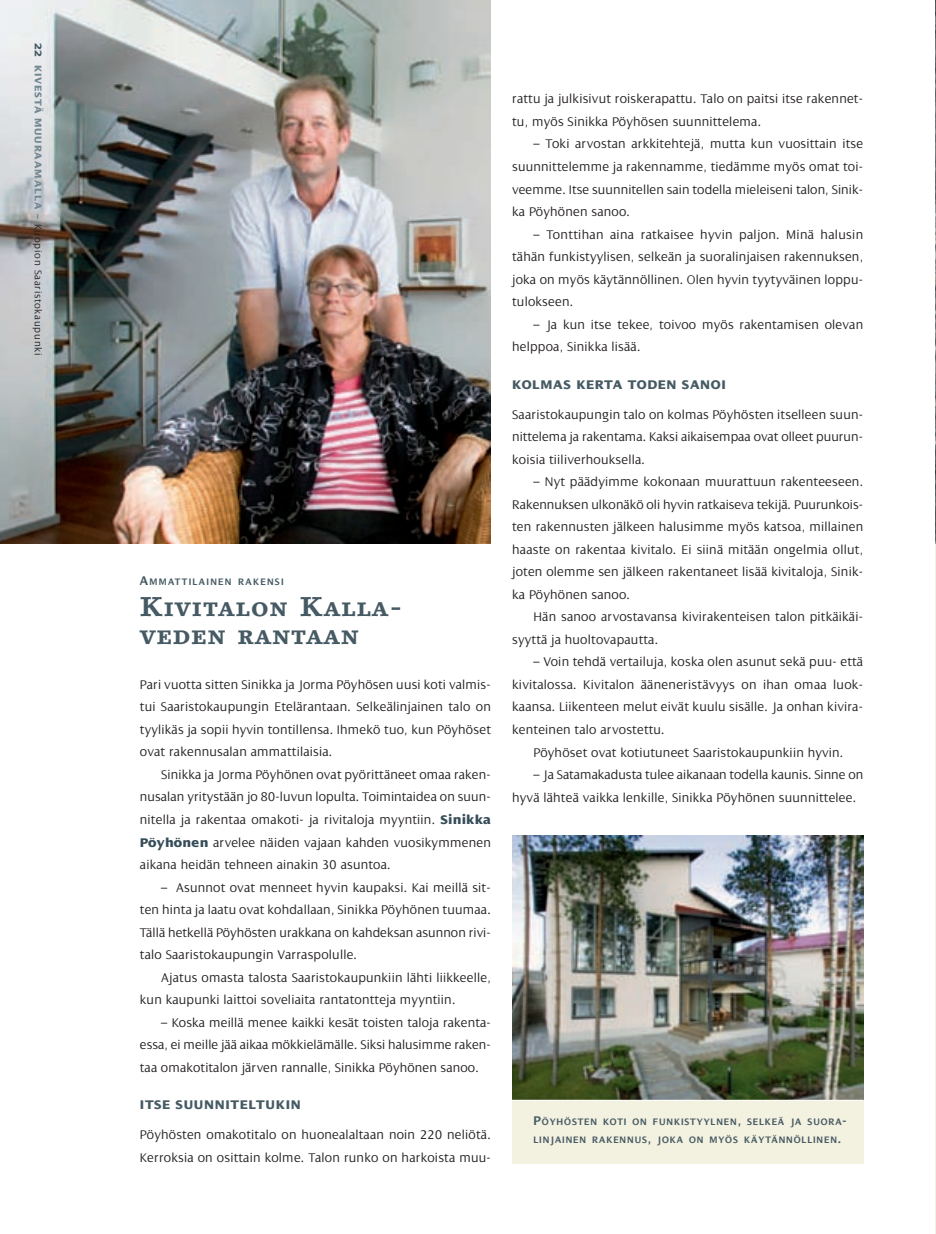
<style>
.page{position:relative;width:936px;height:1234px;background:#fff}
.page>*{position:absolute;margin:0;border:0;box-sizing:border-box;transform-origin:0 0}
.t1{font:27px/28.5px "Lino Letter Bold SC";letter-spacing:.045em;color:#465a64}
.t2{font:300 13.5px/22.5px "Dialog";letter-spacing:.015em;color:#231f20;text-align:justify}
.t3{font:13.5px "Dialog X Bold";letter-spacing:.05em;color:#465a64}
.t4{font:300 10.5px "Dialog";letter-spacing:.07em;color:#231f20}
.t5{font:10.2px/18px "Dialog Semi Bold SC";letter-spacing:.09em;color:#465a64}
.t6{font:10.2px "Dialog Semi Bold SC";letter-spacing:.125em;color:#465a64}
.s1{font-family:"Dialog X Bold";font-weight:400;color:#465a64}
.s2{font-family:"Dialog X Bold";font-weight:400;color:#738791}
.s3{font-size:13.5px}
.s4{font-family:"Dialog X Bold";font-weight:400;color:#364d59}
</style>
<div class="page">
<hr style="left:935px;top:0;width:1px;height:1233px;background:#f3f1df">
<img style="left:935px;top:1px;width:1px;height:541px">
<img style="left:0;top:0;width:864px;height:1164px">
<p class="t4" style="left:42px;top:43px;width:314px;rotate:90deg"><span class="s1">22</span> <span class="s2">KIVESTÄ MUURAAMALLA –</span> Kuopion Saaristokaupunki</p>
<p class="t6" style="left:140px;top:575px;width:145px"><span class="s3">A</span>MMATTILAINEN RAKENSI</p>
<h1 class="t1" style="left:140px;top:591px;width:264px">Kivitalon Kalla&shy;veden rantaan</h1>
<p class="t2" style="left:140px;top:674px;width:352px">Pari vuotta sitten Sinikka ja Jorma Pöyhösen uusi koti valmis&shy;tui Saaristokaupungin Etelärantaan. Selkeälinjainen talo on tyylikäs ja sopii hyvin tontillensa. Ihmekö tuo, kun Pöyhöset ovat rakennusalan ammattilaisia.</p>
<p class="t2" style="left:140px;top:764px;width:352px;text-indent:21px">Sinikka ja Jorma Pöyhönen ovat pyörittäneet omaa raken&shy;nusalan yritystään jo 80-luvun lopulta. Toimintaidea on suun&shy;nitella ja rakentaa omakoti- ja rivitaloja myyntiin. <span class="s4">Sinikka Pöyhönen</span> arvelee näiden vajaan kahden vuosikymmenen aikana heidän tehneen ainakin 30 asuntoa.</p>
<p class="t2" style="left:140px;top:877px;width:352px;text-indent:21px">– Asunnot ovat menneet hyvin kaupaksi. Kai meillä sit&shy;ten hinta ja laatu ovat kohdallaan, Sinikka Pöyhönen tuumaa.<br>Tällä hetkellä Pöyhösten urakkana on kahdeksan asunnon rivi&shy;talo Saaristokaupungin Varraspolulle.</p>
<p class="t2" style="left:140px;top:967px;width:352px;text-indent:21px">Ajatus omasta talosta Saaristokaupunkiin lähti liikkeelle, kun kaupunki laittoi soveliaita rantatontteja myyntiin.</p>
<p class="t2" style="left:140px;top:1012px;width:352px;text-indent:21px">– Koska meillä menee kaikki kesät toisten taloja rakenta&shy;essa, ei meille jää aikaa mökkielämälle. Siksi halusimme raken&shy;taa omakotitalon järven rannalle, Sinikka Pöyhönen sanoo.</p>
<p class="t3" style="left:140px;top:1099px;width:162px">ITSE SUUNNITELTUKIN</p>
<p class="t2" style="left:140px;top:1124px;width:352px">Pöyhösten omakotitalo on huonealaltaan noin 220 neliötä.<br>Kerroksia on osittain kolme. Talon runko on harkoista muu-</p>
<p class="t2" style="left:512px;top:89px;width:352px">rattu ja julkisivut roiskerapattu. Talo on paitsi itse rakennet&shy;tu, myös Sinikka Pöyhösen suunnittelema.</p>
<p class="t2" style="left:512px;top:134px;width:352px;text-indent:21px">– Toki arvostan arkkitehtejä, mutta kun vuosittain itse suunnittelemme ja rakennamme, tiedämme myös omat toi&shy;veemme. Itse suunnitellen sain todella mieleiseni talon, Sinik&shy;ka Pöyhönen sanoo.</p>
<p class="t2" style="left:512px;top:224px;width:352px;text-indent:21px">– Tonttihan aina ratkaisee hyvin paljon. Minä halusin tähän funkistyylisen, selkeän ja suoralinjaisen rakennuksen, joka on myös käytännöllinen. Olen hyvin tyytyväinen loppu&shy;tulokseen.</p>
<p class="t2" style="left:512px;top:314px;width:352px;text-indent:21px">– Ja kun itse tekee, toivoo myös rakentamisen olevan helppoa, Sinikka lisää.</p>
<p class="t3" style="left:512px;top:379px;width:215px">KOLMAS KERTA TODEN SANOI</p>
<p class="t2" style="left:512px;top:404px;width:352px">Saaristokaupungin talo on kolmas Pöyhösten itselleen suun&shy;nittelema ja rakentama. Kaksi aikaisempaa ovat olleet puurun&shy;koisia tiiliverhouksella.</p>
<p class="t2" style="left:512px;top:472px;width:352px;text-indent:21px">– Nyt päädyimme kokonaan muurattuun rakenteeseen.<br>Rakennuksen ulkonäkö oli hyvin ratkaiseva tekijä. Puurunkois&shy;ten rakennusten jälkeen halusimme myös katsoa, millainen haaste on rakentaa kivitalo. Ei siinä mitään ongelmia ollut, joten olemme sen jälkeen rakentaneet lisää kivitaloja, Sinik&shy;ka Pöyhönen sanoo.</p>
<p class="t2" style="left:512px;top:607px;width:352px;text-indent:21px">Hän sanoo arvostavansa kivirakenteisen talon pitkäikäi&shy;syyttä ja huoltovapautta.</p>
<p class="t2" style="left:512px;top:652px;width:352px;text-indent:21px">– Voin tehdä vertailuja, koska olen asunut sekä puu- että kivitalossa. Kivitalon ääneneristävyys on ihan omaa luok&shy;kaansa. Liikenteen melut eivät kuulu sisälle. Ja onhan kivira&shy;kenteinen talo arvostettu.</p>
<p class="t2" style="left:533px;top:742px;width:311px">Pöyhöset ovat kotiutuneet Saaristokaupunkiin hyvin.</p>
<p class="t2" style="left:512px;top:764px;width:352px;text-indent:21px">– Ja Satamakadusta tulee aikanaan todella kaunis. Sinne on hyvä lähteä vaikka lenkille, Sinikka Pöyhönen suunnittelee.</p>
<p class="t5" style="left:533px;top:1112px;width:314px"><span class="s3">P</span>ÖYHÖSTEN KOTI ON FUNKISTYYLNEN<span class="s3">,</span> SELKEÄ JA SUORA<span class="s3">-<br></span>LINJAINEN RAKENNUS<span class="s3">,</span> JOKA ON MYÖS KÄYTÄNNÖLLINEN<span class="s3">.</span></p>
</div>
